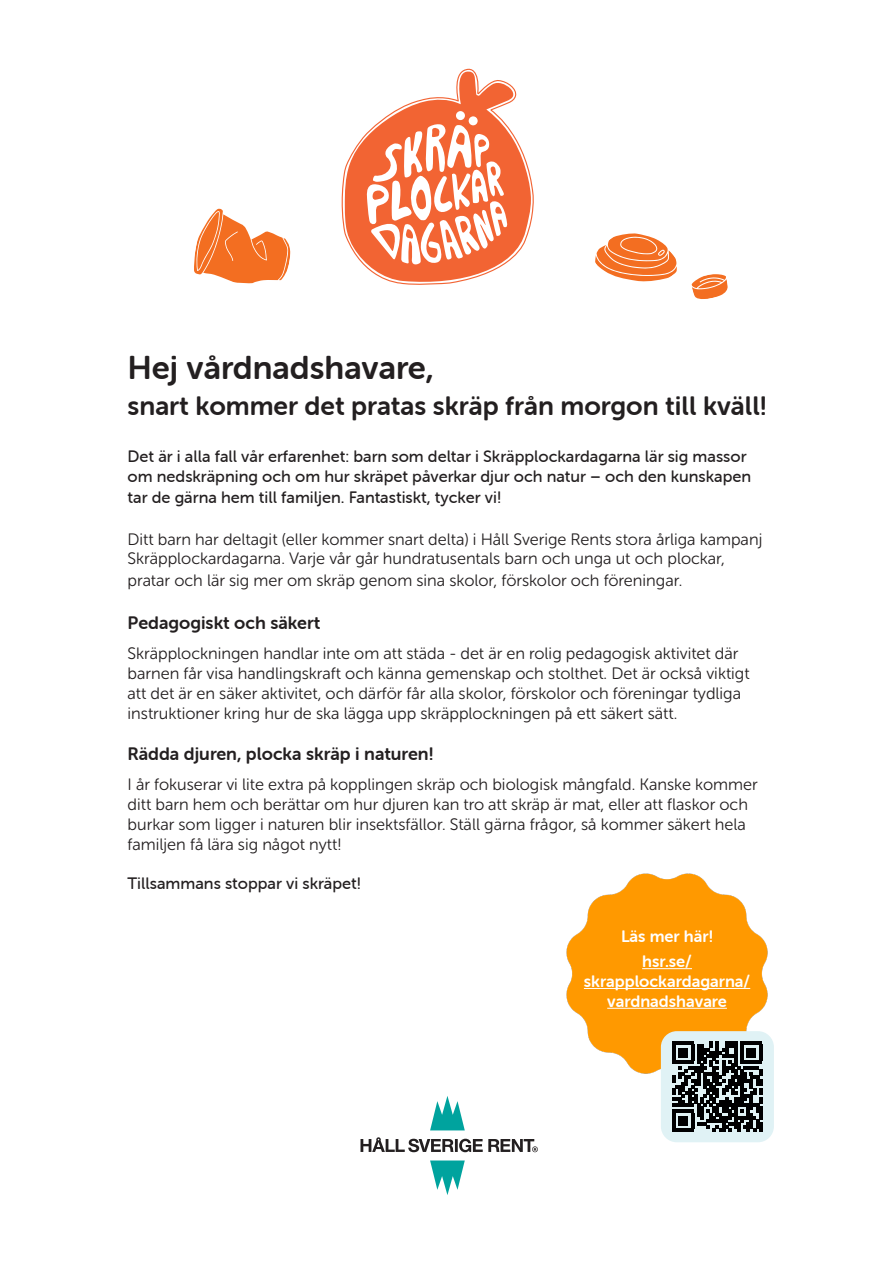
<style>
.page{position:relative;width:893px;height:1263px;background:#fff}
.page>*{position:absolute;margin:0;border:0;box-sizing:border-box;transform-origin:0 0}
.t1{font:33px "Museo Sans Rounded 700";color:#231f20}
.t2{font:26.55px "Museo Sans Rounded 700";color:#231f20}
.t3{font:18px "Museo Sans Rounded 700";color:#231f20}
.t4{font:16.5px/19.8px "Museo Sans Rounded 300";color:#231f20}
.t5{font:16.5px/19.8px "Museo Sans Rounded 500";color:#231f20}
.t6{font:16.5px "Museo Sans Rounded 700";color:#fff}
</style>
<div class="page">
<svg style="left:342px;top:69px;width:192px;height:216px"></svg>
<svg style="left:430px;top:1096px;width:35px;height:34px"></svg>
<svg style="left:430px;top:1160px;width:35px;height:35px"></svg>
<svg style="left:360px;top:1137px;width:178px;height:15px"></svg>
<svg style="left:194px;top:208px;width:96px;height:76px"></svg>
<svg style="left:692px;top:274px;width:36px;height:25px"></svg>
<svg style="left:595px;top:233px;width:82px;height:49px"></svg>
<img style="left:566px;top:873px;width:202px;height:201px">
<hr style="left:642px;top:968px;width:50px;height:1px;background:#fff">
<hr style="left:584px;top:988px;width:166px;height:1px;background:#fff">
<hr style="left:607px;top:1008px;width:120px;height:1px;background:#fff">
<div style="left:661px;top:1031px;width:113px;height:111px;background:#e0f2f5;border-radius:16px"></div>
<svg style="left:672px;top:1042px;width:90px;height:89px"></svg>
<hr style="left:672px;top:1128px;width:22px;height:3px;background:#000001">
<div style="left:679px;top:1116px;width:9px;height:9px;background:#000001"></div>
<p class="t1" style="left:128px;top:349px;width:308px">Hej vårdnadshavare,</p>
<p class="t2" style="left:128px;top:391px;width:641px">snart kommer det pratas skräp från morgon till kväll!</p>
<p class="t5" style="left:128px;top:446px;width:625px">Det är i alla fall vår erfarenhet: barn som deltar i Skräpplockardagarna lär sig massor om nedskräpning och om hur skräpet påverkar djur och natur – och den kunskapen</p>
<p class="t5" style="left:128px;top:488px;width:375px">tar de gärna hem till familjen. Fantastiskt, tycker vi!</p>
<p class="t4" style="left:128px;top:529px;width:636px">Ditt barn har deltagit (eller kommer snart delta) i Håll Sverige Rents stora årliga kampanj<br>Skräpplockardagarna. Varje vår går hundratusentals barn och unga ut och plockar,</p>
<p class="t4" style="left:128px;top:571px;width:556px">pratar och lär sig mer om skräp genom sina skolor, förskolor och föreningar.</p>
<p class="t3" style="left:128px;top:613px;width:194px">Pedagogiskt och säkert</p>
<p class="t4" style="left:128px;top:644px;width:624px">Skräpplockningen handlar inte om att städa - det är en rolig pedagogisk aktivitet där barnen får visa handlingskraft och känna gemenskap och stolthet. Det är också viktigt att det är en säker aktivitet, och därför får alla skolor, förskolor och föreningar tydliga instruktioner kring hur de ska lägga upp skräpplockningen på ett säkert sätt.</p>
<p class="t3" style="left:128px;top:744px;width:307px">Rädda djuren, plocka skräp i naturen!</p>
<p class="t4" style="left:128px;top:775px;width:632px">I år fokuserar vi lite extra på kopplingen skräp och biologisk mångfald. Kanske kommer ditt barn hem och berättar om hur djuren kan tro att skräp är mat, eller att flaskor och burkar som ligger i naturen blir insektsfällor. Ställ gärna frågor, så kommer säkert hela familjen få lära sig något nytt!</p>
<p class="t5" style="left:128px;top:874px;width:235px">Tillsammans stoppar vi skräpet!</p>
<p class="t6" style="left:621px;top:927px;width:94px">Läs mer här!</p>
<p class="t6" style="left:642px;top:952px;width:51px">hsr.se/</p>
<p class="t6" style="left:584px;top:972px;width:168px">skrapplockardagarna/</p>
<p class="t6" style="left:607px;top:992px;width:121px">vardnadshavare</p>
</div>
